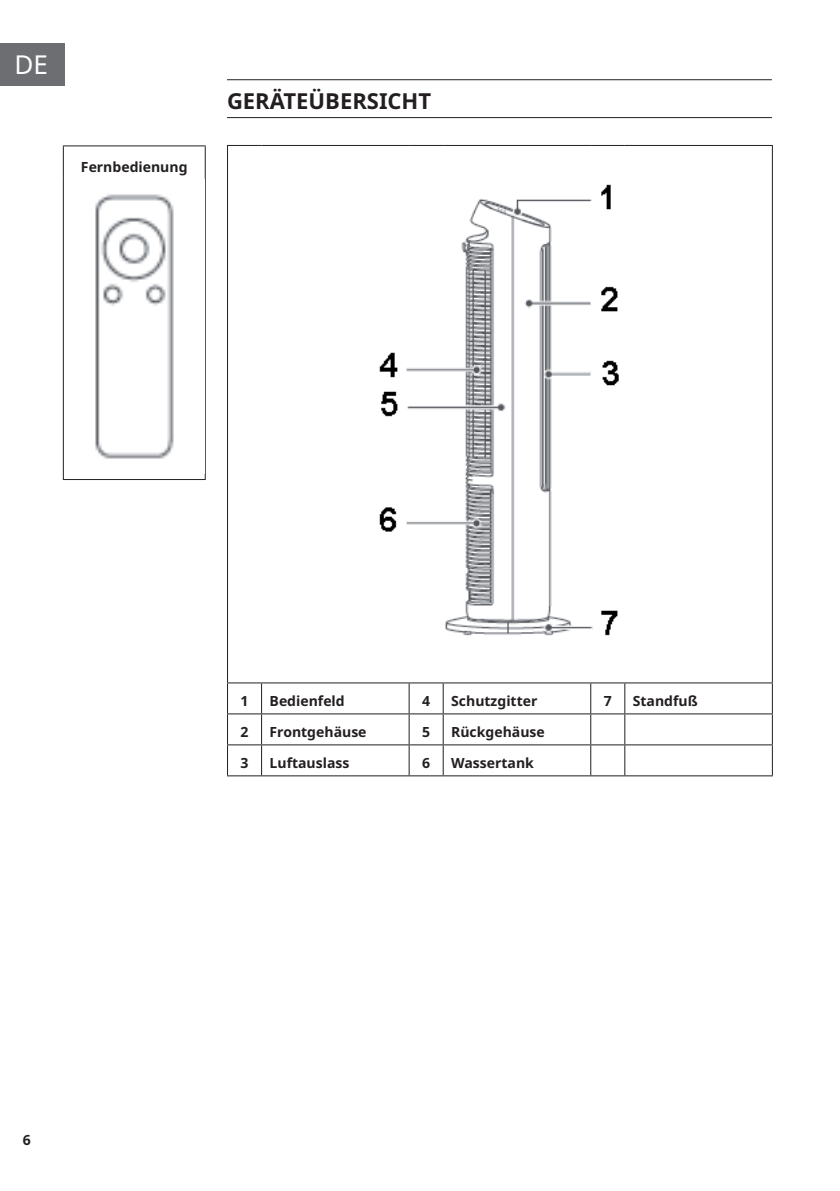
<style>
.page{position:relative;width:840px;height:1191px;background:#fff}
.page>*{position:absolute;margin:0;border:0;box-sizing:border-box;transform-origin:0 0}
.t1{font:26px "Noto Sans";color:#fff}
.t2{font:700 22px "Noto Sans";color:#231f20}
.t3{font:700 14px "Noto Sans";color:#231f20}
</style>
<div class="page">
<div style="left:0;top:43px;width:65px;height:42px;background:#6d6e71"></div>
<hr style="left:63px;top:145px;width:143px;height:1px;background:#231f20">
<hr style="left:63px;top:146px;width:1px;height:32px;background:#231f20">
<hr style="left:205px;top:146px;width:1px;height:32px;background:#231f20">
<hr style="left:63px;top:178px;width:1px;height:301px;background:#231f20">
<hr style="left:205px;top:178px;width:1px;height:301px;background:#231f20">
<hr style="left:63px;top:479px;width:143px;height:1px;background:#231f20">
<img style="left:95px;top:194px;width:79px;height:265px">
<hr style="left:227px;top:79px;width:544px;height:1px;background:#231f20">
<hr style="left:227px;top:117px;width:544px;height:1px;background:#231f20">
<hr style="left:227px;top:145px;width:34px;height:1px;background:#231f20">
<hr style="left:227px;top:146px;width:1px;height:536px;background:#231f20">
<hr style="left:261px;top:145px;width:148px;height:1px;background:#231f20">
<hr style="left:409px;top:145px;width:34px;height:1px;background:#231f20">
<hr style="left:443px;top:145px;width:147px;height:1px;background:#231f20">
<hr style="left:590px;top:145px;width:34px;height:1px;background:#231f20">
<hr style="left:624px;top:145px;width:148px;height:1px;background:#231f20">
<hr style="left:227px;top:682px;width:34px;height:1px;background:#231f20">
<hr style="left:227px;top:683px;width:1px;height:30px;background:#231f20">
<hr style="left:261px;top:682px;width:148px;height:1px;background:#231f20">
<hr style="left:261px;top:683px;width:1px;height:30px;background:#231f20">
<hr style="left:409px;top:682px;width:34px;height:1px;background:#231f20">
<hr style="left:408px;top:683px;width:1px;height:30px;background:#231f20">
<hr style="left:443px;top:682px;width:147px;height:1px;background:#231f20">
<hr style="left:442px;top:683px;width:1px;height:30px;background:#231f20">
<hr style="left:590px;top:682px;width:34px;height:1px;background:#231f20">
<hr style="left:590px;top:683px;width:1px;height:30px;background:#231f20">
<hr style="left:624px;top:682px;width:148px;height:1px;background:#231f20">
<hr style="left:624px;top:683px;width:1px;height:30px;background:#231f20">
<hr style="left:227px;top:713px;width:34px;height:1px;background:#231f20">
<hr style="left:227px;top:714px;width:1px;height:30px;background:#231f20">
<hr style="left:261px;top:713px;width:148px;height:1px;background:#231f20">
<hr style="left:261px;top:714px;width:1px;height:30px;background:#231f20">
<hr style="left:409px;top:713px;width:34px;height:1px;background:#231f20">
<hr style="left:408px;top:714px;width:1px;height:30px;background:#231f20">
<hr style="left:443px;top:713px;width:147px;height:1px;background:#231f20">
<hr style="left:590px;top:713px;width:34px;height:1px;background:#231f20">
<hr style="left:590px;top:714px;width:1px;height:30px;background:#231f20">
<hr style="left:624px;top:713px;width:148px;height:1px;background:#231f20">
<hr style="left:227px;top:744px;width:34px;height:1px;background:#231f20">
<hr style="left:227px;top:745px;width:1px;height:30px;background:#231f20">
<hr style="left:261px;top:744px;width:148px;height:1px;background:#231f20">
<hr style="left:261px;top:745px;width:1px;height:30px;background:#231f20">
<hr style="left:409px;top:744px;width:34px;height:1px;background:#231f20">
<hr style="left:408px;top:745px;width:1px;height:30px;background:#231f20">
<hr style="left:442px;top:745px;width:1px;height:30px;background:#231f20">
<hr style="left:590px;top:744px;width:34px;height:1px;background:#231f20">
<hr style="left:624px;top:744px;width:148px;height:1px;background:#231f20">
<hr style="left:227px;top:775px;width:34px;height:1px;background:#231f20">
<hr style="left:261px;top:775px;width:148px;height:1px;background:#231f20">
<hr style="left:409px;top:775px;width:34px;height:1px;background:#231f20">
<hr style="left:443px;top:775px;width:147px;height:1px;background:#231f20">
<hr style="left:590px;top:775px;width:34px;height:1px;background:#231f20">
<hr style="left:624px;top:775px;width:148px;height:1px;background:#231f20">
<hr style="left:771px;top:146px;width:1px;height:536px;background:#231f20">
<hr style="left:771px;top:683px;width:1px;height:30px;background:#231f20">
<hr style="left:624px;top:714px;width:1px;height:30px;background:#231f20">
<hr style="left:771px;top:714px;width:1px;height:30px;background:#231f20">
<hr style="left:590px;top:745px;width:1px;height:30px;background:#231f20">
<hr style="left:624px;top:745px;width:1px;height:30px;background:#231f20">
<hr style="left:771px;top:745px;width:1px;height:30px;background:#231f20">
<hr style="left:442px;top:714px;width:1px;height:30px;background:#231f20">
<hr style="left:443px;top:744px;width:147px;height:1px;background:#231f20">
<img style="left:379px;top:184px;width:240px;height:452px">
<h1 class="t1" style="left:14px;top:49px;width:35px">DE</h1>
<p class="t3" style="left:81px;top:161px;width:108px">Fernbedienung</p>
<h2 class="t2" style="left:227px;top:92px;width:205px">GERÄTEÜBERSICHT</h2>
<p class="t3" style="left:23px;top:1134px;width:10px">6</p>
<p class="t3" style="left:240px;top:695px;width:10px">1</p>
<p class="t3" style="left:269px;top:695px;width:77px">Bedienfeld</p>
<p class="t3" style="left:422px;top:695px;width:10px">4</p>
<p class="t3" style="left:451px;top:695px;width:88px">Schutzgitter</p>
<p class="t3" style="left:603px;top:695px;width:10px">7</p>
<p class="t3" style="left:632px;top:695px;width:66px">Standfuß</p>
<p class="t3" style="left:240px;top:726px;width:10px">2</p>
<p class="t3" style="left:269px;top:726px;width:98px">Frontgehäuse</p>
<p class="t3" style="left:422px;top:726px;width:10px">5</p>
<p class="t3" style="left:451px;top:726px;width:95px">Rückgehäuse</p>
<p class="t3" style="left:240px;top:757px;width:10px">3</p>
<p class="t3" style="left:269px;top:757px;width:81px">Luftauslass</p>
<p class="t3" style="left:422px;top:757px;width:10px">6</p>
<p class="t3" style="left:451px;top:757px;width:84px">Wassertank</p>
</div>
